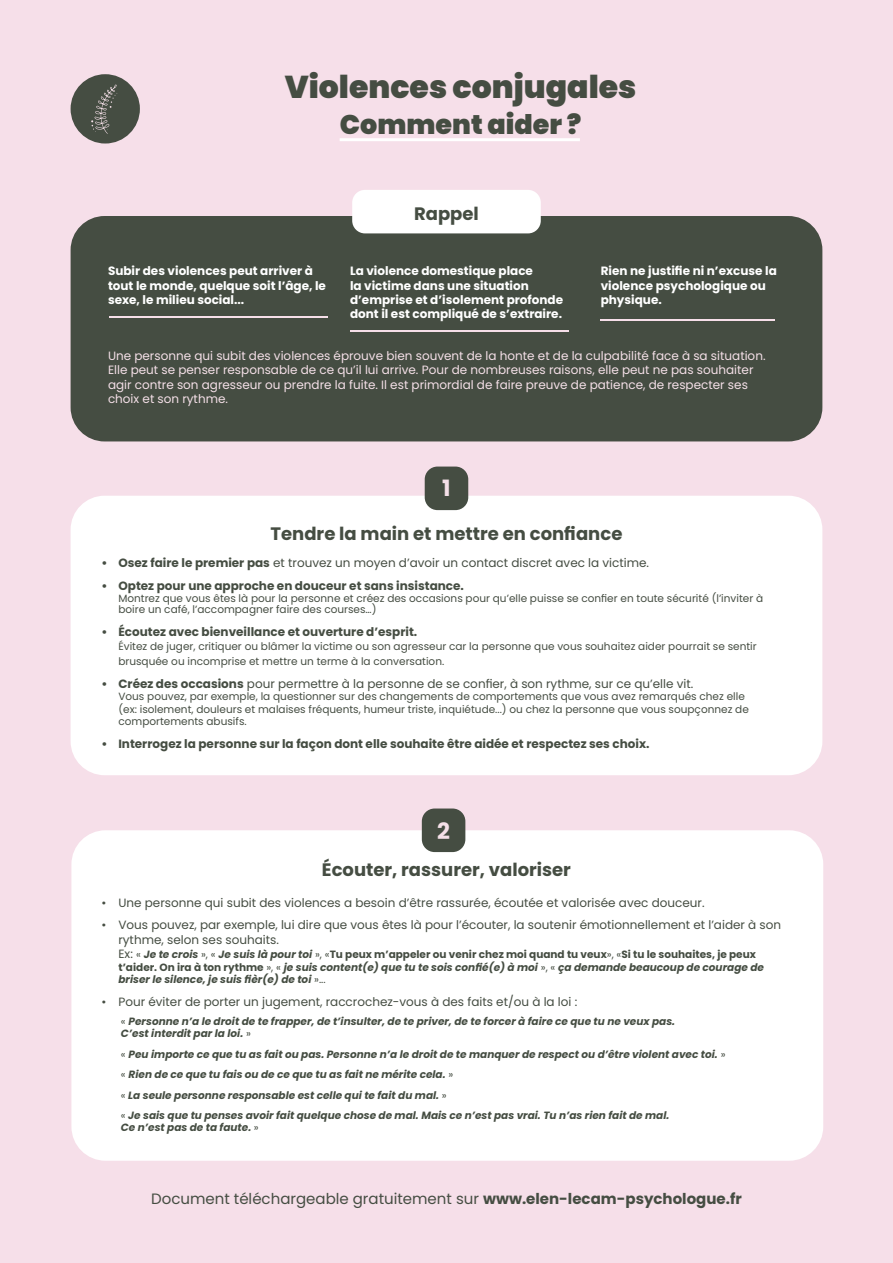
<style>
.page{position:relative;width:893px;height:1263px;background:#f6dfe9}
.page>*{position:absolute;margin:0;border:0;box-sizing:border-box;transform-origin:0 0}
.t1{font:900 31.5px "Poppins";color:#454d42}
.t2{font:900 27px "Poppins";color:#454d42}
.t3{font:700 22.5px "Poppins";color:#f5e0e8}
.t4{font:700 18px "Poppins";color:#454d42}
.t5{font:15px "Poppins";color:#454d42}
.t6{font:12px/14.4px "Poppins";color:#454d42}
.t7{font:12px/14.4px "Poppins";color:#f5e0e8}
.t8{font:700 12px/14.4px "Poppins";color:#fff}
.t9{font:700 12px "Poppins";color:#454d42}
.t10{font:italic 700 10.5px/12.6px "Poppins";color:#454d42}
.t11{font:10.5px/12.6px "Poppins";color:#454d42}
.s1{font-weight:700}
.s2{font-weight:400;font-style:normal;font-size:12px}
.s3{font-weight:400;font-style:normal}
.s4{font-style:normal}
</style>
<div class="page">
<div style="left:71px;top:74px;width:69px;height:70px;background:#454d42;border-radius:50%"></div>
<svg style="left:91px;top:85px;width:27px;height:49px"></svg>
<div style="left:340px;top:138px;width:240px;height:3px;border:2px solid #fff"></div>
<div style="left:71px;top:496px;width:751px;height:279px;background:#fff;border-radius:34px"></div>
<div style="left:425px;top:467px;width:43px;height:43px;background:#454d42;border-radius:13px"></div>
<div style="left:71px;top:830px;width:752px;height:331px;background:#fff;border-radius:34px"></div>
<div style="left:422px;top:808px;width:43px;height:44px;background:#454d42;border-radius:13px"></div>
<div style="left:71px;top:216px;width:751px;height:225px;background:#454d42;border-radius:34px"></div>
<div style="left:352px;top:190px;width:189px;height:43px;background:#fff;border-radius:13px"></div>
<hr style="left:109px;top:316px;width:219px;height:2px;background:#f6dfe9">
<hr style="left:350px;top:331px;width:219px;height:1px;background:#f6dfe9">
<hr style="left:600px;top:319px;width:175px;height:1px;background:#f6dfe9">
<p class="t1" style="left:285px;top:68px;width:353px">Violences conjugales</p>
<p class="t2" style="left:340px;top:109px;width:243px">Comment aider ?</p>
<p class="t4" style="left:414px;top:203px;width:66px">Rappel</p>
<p class="t8" style="left:108px;top:264px;width:220px">Subir des violences peut arriver à tout le monde, quelque soit l’âge, le sexe, le milieu social...</p>
<p class="t8" style="left:350px;top:264px;width:215px">La violence domestique place<br>la victime dans une situation d’emprise et d’isolement profonde dont il est compliqué de s’extraire.</p>
<p class="t7" style="left:108px;top:349px;width:659px">Une personne qui subit des violences éprouve bien souvent de la honte et de la culpabilité face à sa situation.<br>Elle peut se penser responsable de ce qu’il lui arrive. Pour de nombreuses raisons, elle peut ne pas souhaiter agir contre son agresseur ou prendre la fuite. Il est primordial de faire preuve de patience, de respecter ses choix et son rythme.</p>
<p class="t8" style="left:601px;top:264px;width:178px">Rien ne justifie ni n’excuse la violence psychologique ou physique.</p>
<p class="t3" style="left:442px;top:475px;width:10px">1</p>
<p class="t4" style="left:271px;top:523px;width:353px">Tendre la main et mettre en confiance</p>
<p class="t6" style="left:101px;top:556px;width:549px"><span class="s1">• Osez faire le premier pas</span> et trouvez un moyen d’avoir un contact discret avec la victime.</p>
<p class="t9" style="left:101px;top:579px;width:364px">• Optez pour une approche en douceur et sans insistance.</p>
<p class="t11" style="left:118px;top:594px;width:646px;line-height:10.5px">Montrez que vous êtes là pour la personne et créez des occasions pour qu’elle puisse se confier en toute sécurité (l’inviter à boire un café, l’accompagner faire des courses…)</p>
<p class="t9" style="left:101px;top:625px;width:317px">• Écoutez avec bienveillance et ouverture d’esprit.</p>
<p class="t11" style="left:118px;top:639px;width:640px;line-height:14.4px">Évitez de juger, critiquer ou blâmer la victime ou son agresseur car la personne que vous souhaitez aider pourrait se sentir brusquée ou incomprise et mettre un terme à la conversation.</p>
<p class="t6" style="left:101px;top:676px;width:593px"><span class="s1">• Créez des occasions</span> pour permettre à la personne de se confier, à son rythme, sur ce qu’elle vit.</p>
<p class="t11" style="left:118px;top:690px;width:632px">Vous pouvez, par exemple, la questionner sur des changements de comportements que vous avez remarqués chez elle (ex: isolement, douleurs et malaises fréquents, humeur triste, inquiétude...) ou chez la personne que vous soupçonnez de comportements abusifs.</p>
<p class="t9" style="left:101px;top:737px;width:550px">• Interrogez la personne sur la façon dont elle souhaite être aidée et respectez ses choix.</p>
<p class="t3" style="left:437px;top:818px;width:14px">2</p>
<p class="t4" style="left:322px;top:859px;width:251px">Écouter, rassurer, valoriser</p>
<p class="t6" style="left:101px;top:895px;width:605px">• Une personne qui subit des violences a besoin d’être rassurée, écoutée et valorisée avec douceur.</p>
<p class="t6" style="left:118px;top:918px;width:664px;text-indent:-17px">• Vous pouvez, par exemple, lui dire que vous êtes là pour l’écouter, la soutenir émotionnellement et l’aider à son rythme, selon ses souhaits.</p>
<p class="t10" style="left:118px;top:948px;width:647px"><span class="s2">Ex:</span> <span class="s3">«</span> Je te crois <span class="s3">», «</span> Je suis là pour toi <span class="s3">», «</span><span class="s4">Tu peux m’appeler ou venir chez moi quand tu veux</span><span class="s3">», «</span><span class="s4">Si tu le souhaites, je peux t’aider. On ira à ton rythme</span> <span class="s3">», «</span> je suis content(e) que tu te sois confié(e) à moi <span class="s3">», «</span> ça demande beaucoup de courage de briser le silence, je suis fièr(e) de toi <span class="s3">»...</span></p>
<p class="t6" style="left:101px;top:995px;width:477px">• Pour éviter de porter un jugement, raccrochez-vous à des faits et/ou à la loi :</p>
<p class="t10" style="left:121px;top:1016px;width:556px;line-height:12px"><span class="s3">«</span> Personne n’a le droit de te frapper, de t’insulter, de te priver, de te forcer à faire ce que tu ne veux pas.<br>C’est interdit par la loi. <span class="s3">»</span></p>
<p class="t10" style="left:121px;top:1048px;width:606px"><span class="s3">«</span> Peu importe ce que tu as fait ou pas. Personne n’a le droit de te manquer de respect ou d’être violent avec toi. <span class="s3">»</span></p>
<p class="t10" style="left:121px;top:1068px;width:334px"><span class="s3">«</span> Rien de ce que tu fais ou de ce que tu as fait ne mérite cela. <span class="s3">»</span></p>
<p class="t10" style="left:121px;top:1089px;width:327px"><span class="s3">«</span> La seule personne responsable est celle qui te fait du mal. <span class="s3">»</span></p>
<p class="t10" style="left:121px;top:1110px;width:550px;line-height:12px"><span class="s3">«</span> Je sais que tu penses avoir fait quelque chose de mal. Mais ce n’est pas vrai. Tu n’as rien fait de mal.<br>Ce n’est pas de ta faute. <span class="s3">»</span></p>
<p class="t5" style="left:151px;top:1190px;width:592px">Document téléchargeable gratuitement sur <span class="s1">www.elen-lecam-psychologue.fr</span></p>
</div>
